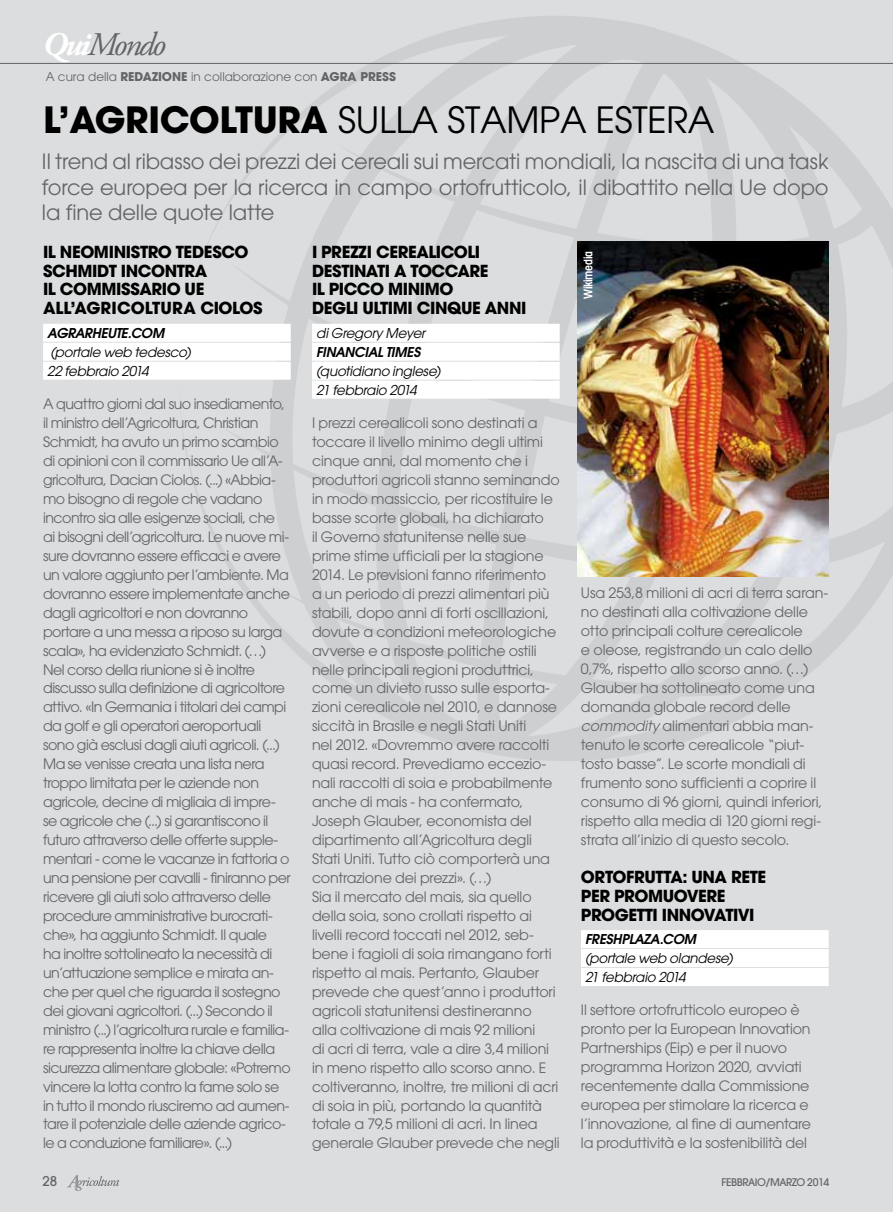
<style>
.page{position:relative;width:893px;height:1212px;background:#dcddde}
.page>*{position:absolute;margin:0;border:0;box-sizing:border-box;transform-origin:0 0}
.t1{font:36px "Avant Garde";letter-spacing:-.01em;color:#000}
.t2{font:italic 33px "Adobe Garamond Pro";letter-spacing:-.07em;color:#636466}
.t3{font:21px/25.5px "Avant Garde";letter-spacing:-.005em;color:#636466;text-align:justify}
.t4{font:700 16.5px/18.9px "Avant Garde";letter-spacing:-.025em;color:#000}
.t5{font:14.25px/18.9px "Avant Garde";letter-spacing:-.02em;color:#636466}
.t6{font:italic 13.5px/18.9px "Avant Garde";letter-spacing:-.015em;color:#000}
.t7{font:italic 600 13.5px "Avant Garde";letter-spacing:-.025em;color:#000}
.t8{font:500 13.5px "Avant Garde";color:#636466}
.t9{font:12px "Avant Garde";color:#636466}
.t10{font:600 condensed 12px "Avant Garde";letter-spacing:-.03em;color:#fff}
.t11{font:500 10.5px "Avant Garde";letter-spacing:-.045em;color:#636466}
.s1{font-weight:700;color:#fff}
.s2{font-weight:700}
.s3{font-style:italic}
</style>
<div class="page">
<svg style="left:178px;top:16px;width:715px;height:745px"></svg>
<hr style="left:0;top:63px;width:893px;height:1px;background:#636466">
<svg style="left:67px;top:1175px;width:52px;height:16px"></svg>
<div style="left:43px;top:324px;width:248px;height:18px;background:#fff"></div>
<div style="left:43px;top:343px;width:248px;height:18px;background:#fff"></div>
<div style="left:43px;top:362px;width:248px;height:18px;background:#fff"></div>
<div style="left:312px;top:324px;width:248px;height:18px;background:#fff"></div>
<div style="left:312px;top:343px;width:248px;height:18px;background:#fff"></div>
<div style="left:312px;top:362px;width:248px;height:18px;background:#fff"></div>
<div style="left:312px;top:381px;width:248px;height:18px;background:#fff"></div>
<div style="left:581px;top:930px;width:248px;height:18px;background:#fff"></div>
<div style="left:581px;top:949px;width:248px;height:18px;background:#fff"></div>
<div style="left:581px;top:968px;width:248px;height:18px;background:#fff"></div>
<img style="left:578px;top:242px;width:251px;height:335px">
<h2 class="t2" style="left:43px;top:24px;width:125px"><span class="s1">Qui</span>Mondo</h2>
<p class="t9" style="left:46px;top:69px;width:352px">A cura della <span class="s2">REDAZIONE</span> in collaborazione con <span class="s2">AGRA PRESS</span></p>
<h1 class="t1" style="left:43px;top:99px;width:673px"><span class="s2">L’AGRICOLTURA</span> SULLA STAMPA ESTERA</h1>
<h3 class="t3" style="left:42px;top:149px;width:788px">Il trend al ribasso dei prezzi dei cereali sui mercati mondiali, la nascita di una task force europea per la ricerca in campo ortofrutticolo, il dibattito nella Ue dopo la fine delle quote latte</h3>
<p class="t4" style="left:43px;top:242px;width:221px">IL NEOMINISTRO TEDESCO<br>SCHMIDT INCONTRA<br>IL COMMISSARIO UE<br>ALL’AGRICOLTURA CIOLOS</p>
<p class="t7" style="left:47px;top:324px;width:118px">AGRARHEUTE.COM</p>
<p class="t6" style="left:47px;top:342px;width:145px">(portale web tedesco)<br>22 febbraio 2014</p>
<p class="t5" style="left:43px;top:394px;width:249px">A quattro giorni dal suo insediamento, il ministro dell’Agricoltura, Christian Schmidt, ha avuto un primo scambio di opinioni con il commissario Ue all’A&shy;gricoltura, Dacian Ciolos. (...) «Abbia&shy;mo bisogno di regole che vadano incontro sia alle esigenze sociali, che ai bisogni dell’agricoltura. Le nuove mi&shy;sure dovranno essere efficaci e avere un valore aggiunto per l’ambiente. Ma dovranno essere implementate anche dagli agricoltori e non dovranno portare a una messa a riposo su larga scala», ha evidenziato Schmidt. (…)<br>Nel corso della riunione si è inoltre discusso sulla definizione di agricoltore attivo. «In Germania i titolari dei campi da golf e gli operatori aeroportuali sono già esclusi dagli aiuti agricoli. (...)<br>Ma se venisse creata una lista nera troppo limitata per le aziende non agricole, decine di migliaia di impre&shy;se agricole che (...) si garantiscono il futuro attraverso delle offerte supple&shy;mentari - come le vacanze in fattoria o una pensione per cavalli - finiranno per ricevere gli aiuti solo attraverso delle procedure amministrative burocrati&shy;che», ha aggiunto Schmidt. Il quale<br>ha inoltre sottolineato la necessità di un’attuazione semplice e mirata an&shy;che per quel che riguarda il sostegno dei giovani agricoltori. (...) Secondo il ministro (...) l’agricoltura rurale e familia&shy;re rappresenta inoltre la chiave della sicurezza alimentare globale: «Potremo vincere la lotta contro la fame solo se in tutto il mondo riusciremo ad aumen&shy;tare il potenziale delle aziende agrico&shy;le a conduzione familiare». (...)</p>
<p class="t8" style="left:43px;top:1173px;width:16px">28</p>
<p class="t4" style="left:312px;top:242px;width:216px">I PREZZI CEREALICOLI<br>DESTINATI A TOCCARE<br>IL PICCO MINIMO<br>DEGLI ULTIMI CINQUE ANNI</p>
<p class="t6" style="left:316px;top:323px;width:111px">di Gregory Meyer</p>
<p class="t7" style="left:316px;top:343px;width:106px">FINANCIAL TIMES</p>
<p class="t6" style="left:316px;top:361px;width:126px">(quotidiano inglese)<br>21 febbraio 2014</p>
<p class="t5" style="left:312px;top:413px;width:249px">I prezzi cerealicoli sono destinati a toccare il livello minimo degli ultimi cinque anni, dal momento che i produttori agricoli stanno seminando in modo massiccio, per ricostituire le basse scorte globali, ha dichiarato<br>il Governo statunitense nelle sue prime stime ufficiali per la stagione 2014. Le previsioni fanno riferimento<br>a un periodo di prezzi alimentari più stabili, dopo anni di forti oscillazioni, dovute a condizioni meteorologiche avverse e a risposte politiche ostili nelle principali regioni produttrici, come un divieto russo sulle esporta&shy;zioni cerealicole nel 2010, e dannose siccità in Brasile e negli Stati Uniti<br>nel 2012. «Dovremmo avere raccolti quasi record. Prevediamo eccezio&shy;nali raccolti di soia e probabilmente anche di mais - ha confermato, Joseph Glauber, economista del dipartimento all’Agricoltura degli Stati Uniti. Tutto ciò comporterà una contrazione dei prezzi». (…)<br>Sia il mercato del mais, sia quello della soia, sono crollati rispetto ai livelli record toccati nel 2012, seb&shy;bene i fagioli di soia rimangano forti rispetto al mais. Pertanto, Glauber prevede che quest’anno i produttori agricoli statunitensi destineranno alla coltivazione di mais 92 milioni<br>di acri di terra, vale a dire 3,4 milioni in meno rispetto allo scorso anno. E coltiveranno, inoltre, tre milioni di acri di soia in più, portando la quantità totale a 79,5 milioni di acri. In linea generale Glauber prevede che negli</p>
<p class="t10" style="left:581px;top:299px;width:49px;rotate:-90deg">Wikimedia</p>
<p class="t5" style="left:581px;top:584px;width:249px">Usa 253,8 milioni di acri di terra saran&shy;no destinati alla coltivazione delle otto principali colture cerealicole<br>e oleose, registrando un calo dello 0,7%, rispetto allo scorso anno. (…)<br>Glauber ha sottolineato come una domanda globale record delle <span class="s3">commodity</span> alimentari abbia man&shy;tenuto le scorte cerealicole “piut&shy;tosto basse”. Le scorte mondiali di frumento sono sufficienti a coprire il consumo di 96 giorni, quindi inferiori, rispetto alla media di 120 giorni regi&shy;strata all’inizio di questo secolo.</p>
<p class="t4" style="left:581px;top:867px;width:187px">ORTOFRUTTA: UNA RETE<br>PER PROMUOVERE<br>PROGETTI INNOVATIVI</p>
<p class="t7" style="left:585px;top:930px;width:112px">FRESHPLAZA.COM</p>
<p class="t6" style="left:585px;top:949px;width:149px">(portale web olandese)<br>21 febbraio 2014</p>
<p class="t5" style="left:581px;top:1001px;width:232px">Il settore ortofrutticolo europeo è pronto per la European Innovation Partnerships (Eip) e per il nuovo programma Horizon 2020, avviati recentemente dalla Commissione europea per stimolare la ricerca e l’innovazione, al fine di aumentare la produttività e la sostenibilità del</p>
<p class="t11" style="left:722px;top:1176px;width:109px">FEBBRAIO/MARZO 2014</p>
</div>
